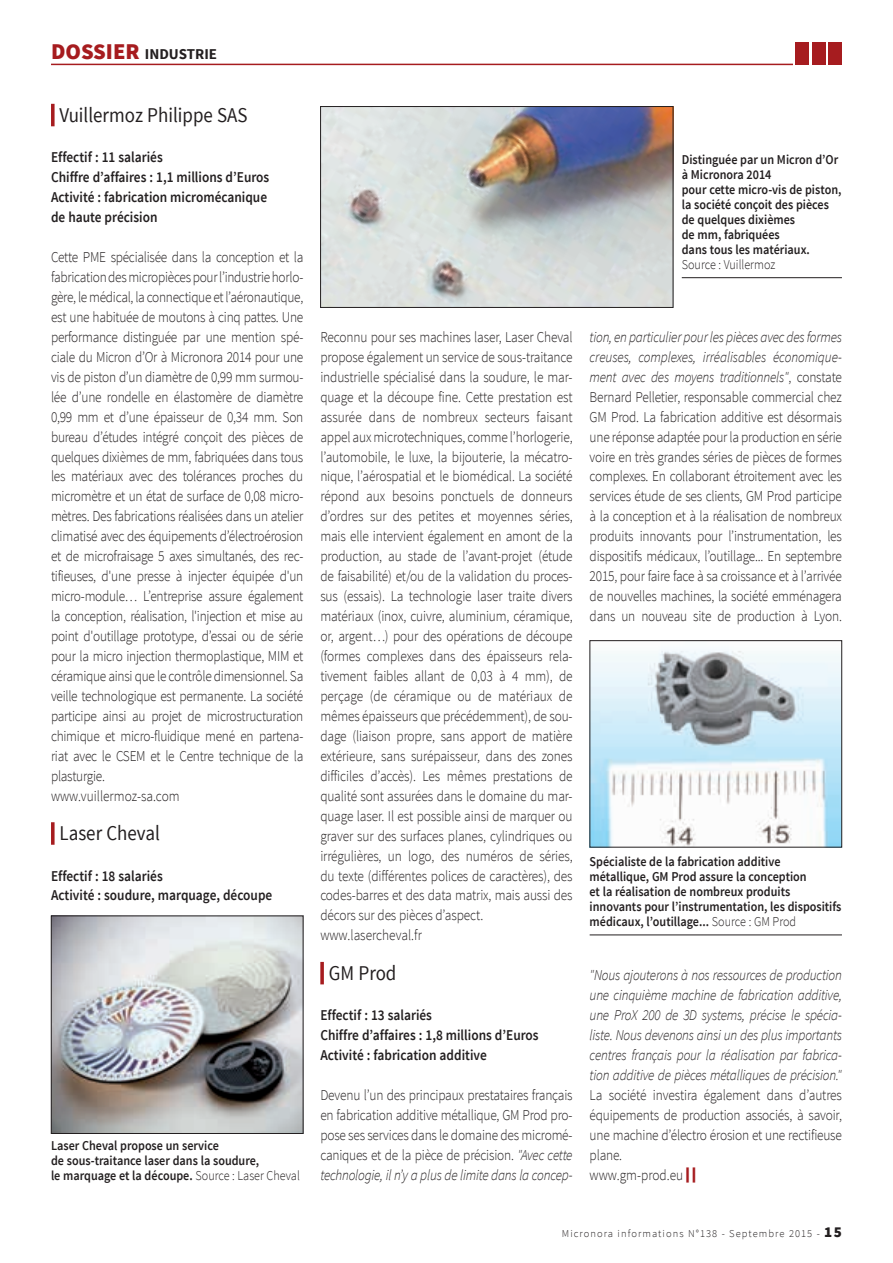
<style>
.page{position:relative;width:893px;height:1263px;background:#fff}
.page>*{position:absolute;margin:0;border:0;box-sizing:border-box;transform-origin:0 0}
.t1{font:21px "Source Sans Pro";color:#231f20;scale:.9 1}
.t2{font:300 15px/20px "Source Sans Pro";letter-spacing:-.02em;color:#231f20;scale:.89 1}
.t3{font:italic 300 15px/20px "Source Sans Pro";letter-spacing:-.015em;color:#231f20;text-align:justify;scale:.89 1}
.t4{font:600 15px/20px "Source Sans Pro";color:#231f20;scale:.89 1}
.t5{font:700 15px "Source Sans Pro";color:#231f20}
.t6{font:600 13.5px/15px "Source Sans Pro";color:#231f20;scale:.9 1}
.t7{font:300 13.5px "Source Sans Pro";color:#231f20;scale:.9 1}
.t8{font:300 10.5px "Source Sans Pro";letter-spacing:.1em;color:#231f20}
.s1{font-weight:900;font-size:22.5px;color:#a61c1f}
.s2{font-weight:300}
.s3{font-style:italic}
.s4{font-family:"Mic Infos";font-weight:400;color:#a61c1f}
.s5{font-weight:900;font-size:15px}
</style>
<div class="page">
<div style="left:796px;top:43px;width:13px;height:22px;background:#a61c1f"></div>
<div style="left:812px;top:43px;width:13px;height:22px;background:#a61c1f"></div>
<div style="left:829px;top:43px;width:13px;height:22px;background:#a61c1f"></div>
<svg style="left:51px;top:104px;width:4px;height:22px"></svg>
<svg style="left:51px;top:822px;width:4px;height:23px"></svg>
<svg style="left:320px;top:962px;width:4px;height:22px"></svg>
<hr style="left:51px;top:64px;width:742px;height:1px;background:#a61c1f">
<hr style="left:590px;top:934px;width:252px;height:1px;background:#231f20">
<img style="left:592px;top:650px;width:248px;height:195px">
<div style="left:590px;top:640px;width:252px;height:207px;border:1px solid #231f20"></div>
<img style="left:53px;top:918px;width:248px;height:214px">
<div style="left:51px;top:916px;width:252px;height:218px;border:1px solid #231f20"></div>
<hr style="left:682px;top:277px;width:160px;height:1px;background:#231f20">
<img style="left:322px;top:108px;width:349px;height:198px">
<div style="left:320px;top:106px;width:353px;height:202px;border:1px solid #231f20"></div>
<p class="t5" style="left:51px;top:45px;width:168px"><span class="s1">DOSSIER</span> INDUSTRIE</p>
<h1 class="t1" style="left:60px;top:102px;width:210px">Vuillermoz Philippe SAS</h1>
<p class="t4" style="left:51px;top:148px;width:247px">Effectif : 11 salariés<br>Chiffre d’affaires : 1,1 millions d’Euros<br>Activité : fabrication micromécanique de haute précision</p>
<p class="t2" style="left:51px;top:247px;width:285px">Cette PME spécialisée dans la conception et la fabrication des micropièces pour l’industrie horlo&shy;gère, le médical, la connectique et l’aéronautique, est une habituée de moutons à cinq pattes. Une performance distinguée par une mention spé&shy;ciale du Micron d’Or à Micronora 2014 pour une vis de piston d’un diamètre de 0,99 mm surmou&shy;lée d’une rondelle en élastomère de diamètre 0,99 mm et d’une épaisseur de 0,34 mm. Son bureau d’études intégré conçoit des pièces de quelques dixièmes de mm, fabriquées dans tous les matériaux avec des tolérances proches du micromètre et un état de surface de 0,08 micro&shy;mètres. Des fabrications réalisées dans un atelier climatisé avec des équipements d’électroérosion et de microfraisage 5 axes simultanés, des rec&shy;tifieuses, d'une presse à injecter équipée d'un micro-module… L’entreprise assure également la conception, réalisation, l'injection et mise au point d'outillage prototype, d’essai ou de série pour la micro injection thermoplastique, MIM et céramique ainsi que le contrôle dimensionnel. Sa veille technologique est permanente. La société participe ainsi au projet de microstructuration chimique et micro-fluidique mené en partena&shy;riat avec le CSEM et le Centre technique de la plasturgie.<br>www.vuillermoz-sa.com</p>
<h1 class="t1" style="left:60px;top:820px;width:113px">Laser Cheval</h1>
<p class="t4" style="left:51px;top:866px;width:250px">Effectif : 18 salariés<br>Activité : soudure, marquage, découpe</p>
<p class="t6" style="left:51px;top:1138px;width:278px">Laser Cheval propose un service<br>de sous-traitance laser dans la soudure,<br>le marquage et la découpe. <span class="s2">Source : Laser Cheval</span></p>
<p class="t2" style="left:320px;top:327px;width:285px">Reconnu pour ses machines laser, Laser Cheval propose également un service de sous-traitance industrielle spécialisé dans la soudure, le mar&shy;quage et la découpe fine. Cette prestation est assurée dans de nombreux secteurs faisant appel aux microtechniques, comme l’horlogerie, l’automobile, le luxe, la bijouterie, la mécatro&shy;nique, l’aérospatial et le biomédical. La société répond aux besoins ponctuels de donneurs d’ordres sur des petites et moyennes séries, mais elle intervient également en amont de la production, au stade de l’avant-projet (étude de faisabilité) et/ou de la validation du proces&shy;sus (essais). La technologie laser traite divers matériaux (inox, cuivre, aluminium, céramique, or, argent…) pour des opérations de découpe (formes complexes dans des épaisseurs rela&shy;tivement faibles allant de 0,03 à 4 mm), de perçage (de céramique ou de matériaux de mêmes épaisseurs que précédemment), de sou&shy;dage (liaison propre, sans apport de matière extérieure, sans surépaisseur, dans des zones difficiles d’accès). Les mêmes prestations de qualité sont assurées dans le domaine du mar&shy;quage laser. Il est possible ainsi de marquer ou graver sur des surfaces planes, cylindriques ou irrégulières, un logo, des numéros de séries, du texte (différentes polices de caractères), des codes-barres et des data matrix, mais aussi des décors sur des pièces d’aspect. www.lasercheval.fr</p>
<h1 class="t1" style="left:329px;top:960px;width:77px">GM Prod</h1>
<p class="t4" style="left:320px;top:1006px;width:247px">Effectif : 13 salariés<br>Chiffre d’affaires : 1,8 millions d’Euros<br>Activité : fabrication additive</p>
<p class="t2" style="left:320px;top:1085px;width:285px;text-align:justify">Devenu l’un des principaux prestataires français en fabrication additive métallique, GM Prod pro&shy;pose ses services dans le domaine des micromé&shy;caniques et de la pièce de précision. <span class="s3">"Avec cette technologie, il n’y a plus de limite dans la concep-</span></p>
<p class="t6" style="left:682px;top:152px;width:179px">Distinguée par un Micron d’Or à Micronora 2014<br>pour cette micro-vis de piston, la société conçoit des pièces de quelques dixièmes<br>de mm, fabriquées<br>dans tous les matériaux.</p>
<p class="t7" style="left:682px;top:256px;width:106px">Source : Vuillermoz</p>
<p class="t2" style="left:590px;top:327px;width:285px;text-align:justify"><span class="s3">tion, en particulier pour les pièces avec des formes creuses, complexes, irréalisables économique&shy;ment avec des moyens traditionnels"</span>, constate Bernard Pelletier, responsable commercial chez GM Prod. La fabrication additive est désormais une réponse adaptée pour la production en série voire en très grandes séries de pièces de formes complexes. En collaborant étroitement avec les services étude de ses clients, GM Prod participe à la conception et à la réalisation de nombreux produits innovants pour l’instrumentation, les dispositifs médicaux, l’outillage... En septembre 2015, pour faire face à sa croissance et à l’arrivée de nouvelles machines, la société emménagera dans un nouveau site de production à Lyon.</p>
<p class="t6" style="left:590px;top:854px;width:281px">Spécialiste de la fabrication additive métallique, GM Prod assure la conception<br>et la réalisation de nombreux produits innovants pour l’instrumentation, les dispositifs médicaux, l’outillage... <span class="s2">Source : GM Prod</span></p>
<p class="t3" style="left:590px;top:965px;width:285px">"Nous ajouterons à nos ressources de production une cinquième machine de fabrication additive, une ProX 200 de 3D systems, précise le spécia&shy;liste. Nous devenons ainsi un des plus importants centres français pour la réalisation par fabrica&shy;tion additive de pièces métalliques de précision."</p>
<p class="t2" style="left:590px;top:1085px;width:285px">La société investira également dans d’autres équipements de production associés, à savoir, une machine d’électro érosion et une rectifieuse plane.<br>www.gm-prod.eu <span class="s4">]</span></p>
<p class="t8" style="left:562px;top:1227px;width:282px">Micronora informations N°138 - Septembre 2015 - <span class="s5">15</span></p>
</div>
